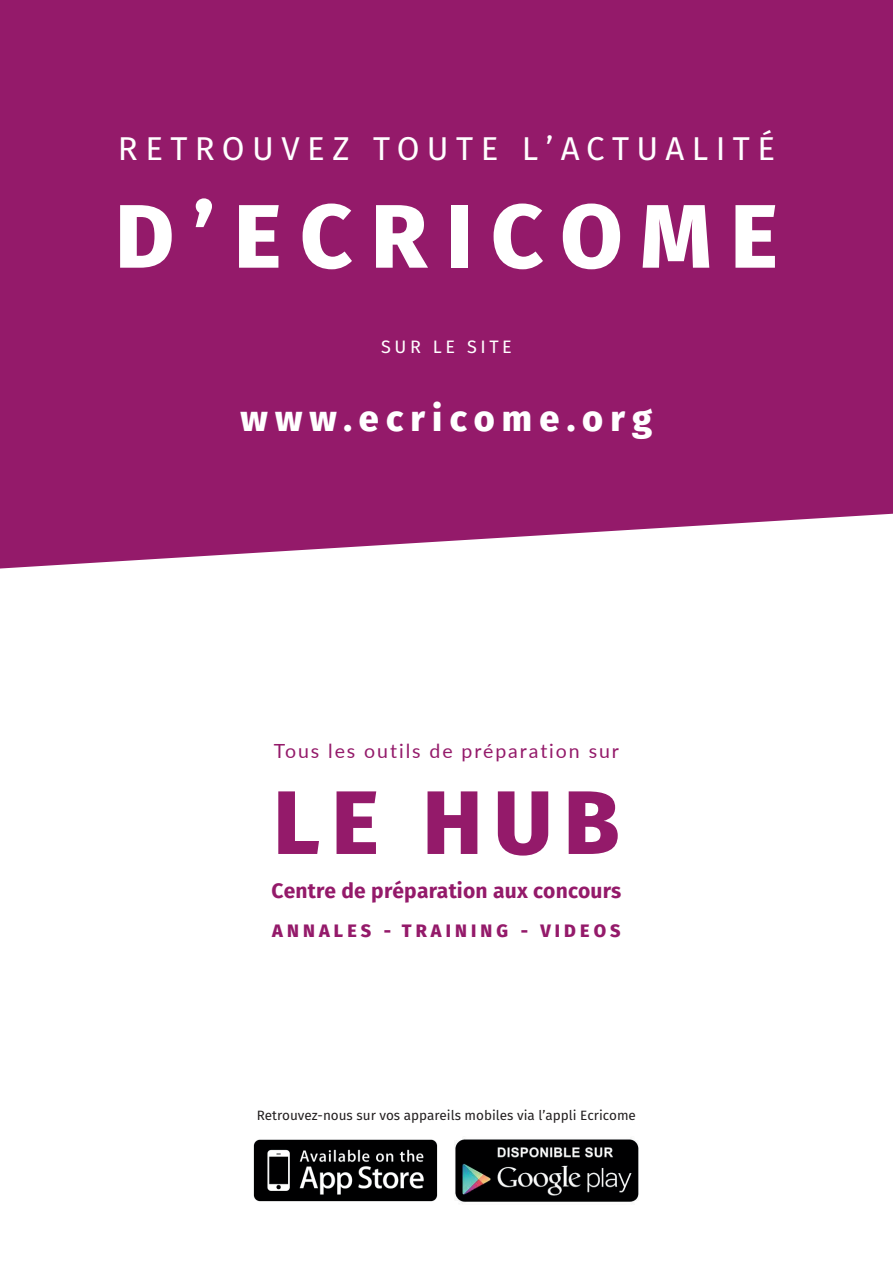
<style>
.page{position:relative;width:893px;height:1263px;background:#fff}
.page>*{position:absolute;margin:0;border:0;box-sizing:border-box;transform-origin:0 0}
.t1{font:800 90px "Fira Sans";letter-spacing:.21em;color:#fff}
.t2{font:800 90px "Fira Sans";color:#941a6a}
.t3{font:800 36px "Fira Sans";letter-spacing:.2em;color:#fff}
.t4{font:33px "Fira Sans";letter-spacing:.225em;color:#fff}
.t5{font:700 21px "Fira Sans";letter-spacing:.01em;color:#941a6a}
.t6{font:19.5px "Lato";letter-spacing:.1em;color:#941a6a}
.t7{font:800 18px "Fira Sans";letter-spacing:.23em;color:#941a6a}
.t8{font:18px "Fira Sans";letter-spacing:.2em;color:#fff}
.t9{font:13.5px "Fira Sans";color:#231f20}
</style>
<div class="page">
<div style="left:0;top:0;width:893px;height:569px;background:#941a6a"></div>
<img style="left:455px;top:1139px;width:184px;height:64px">
<img style="left:253px;top:1139px;width:184px;height:63px">
<h3 class="t4" style="left:118px;top:125px;width:658px">RETROUVEZ TOUTE L’ACTUALITÉ</h3>
<h1 class="t1" style="left:115px;top:173px;width:664px">D’ECRICOME</h1>
<h3 class="t8" style="left:381px;top:334px;width:132px">SUR LE SITE</h3>
<h2 class="t3" style="left:241px;top:393px;width:413px">www.ecricome.org</h2>
<h3 class="t6" style="left:274px;top:737px;width:347px">Tous les outils de préparation sur</h3>
<h1 class="t2" style="left:273px;top:759px;width:348px">LE HUB</h1>
<h3 class="t5" style="left:272px;top:876px;width:351px">Centre de préparation aux concours</h3>
<h3 class="t7" style="left:272px;top:918px;width:350px">ANNALES - TRAINING - VIDEOS</h3>
<p class="t9" style="left:257px;top:1106px;width:381px">Retrouvez-nous sur vos appareils mobiles via l’appli Ecricome</p>
</div>
